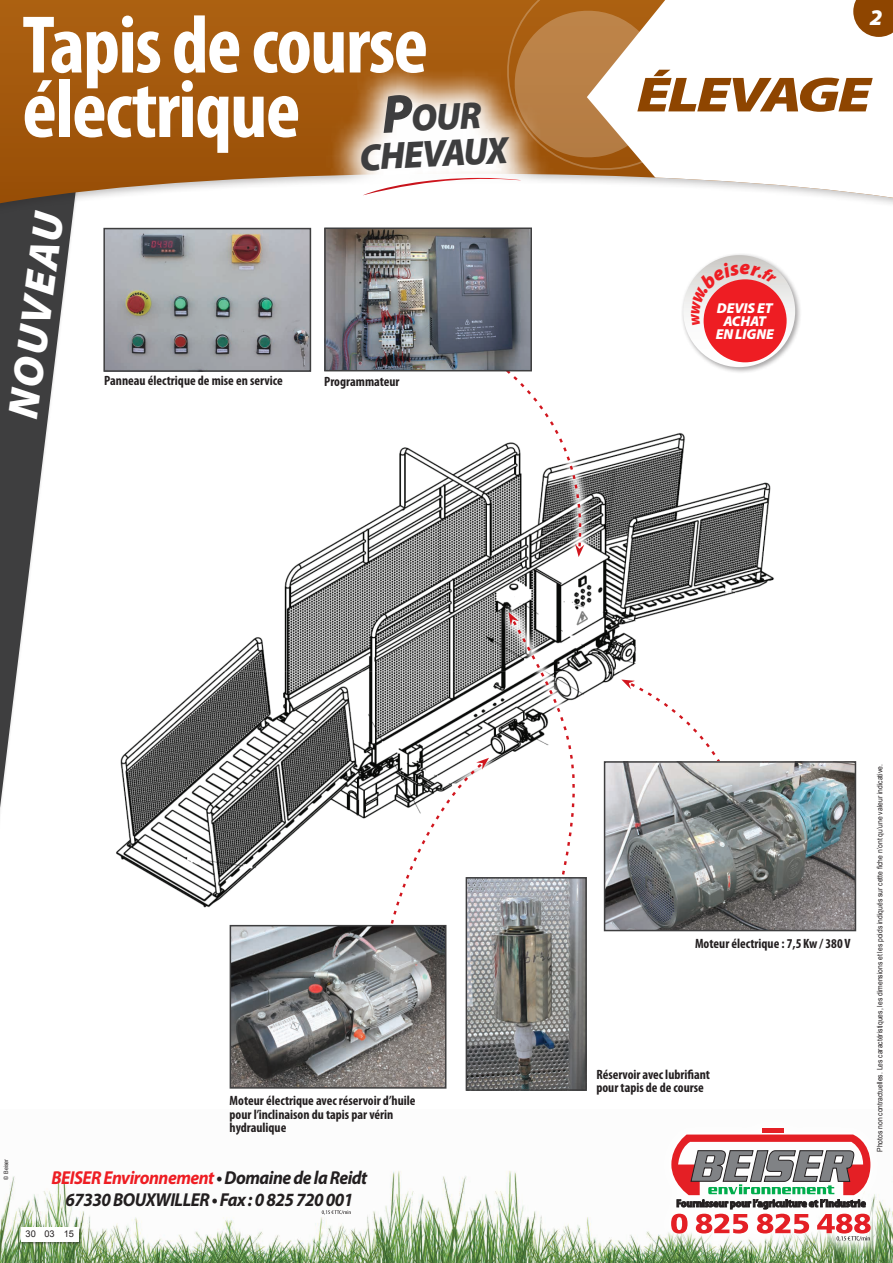
<style>
.page{position:relative;width:893px;height:1263px;background:#fff}
.page>*{position:absolute;margin:0;border:0;box-sizing:border-box;transform-origin:0 0}
.t1{font:700 condensed 82.5px/64.5px "Myriad Pro";letter-spacing:-.02em;color:#fff}
.t2{font:italic 900 49.65px "Myriad Pro";letter-spacing:-.04em;color:#8e4500;scale:1.25 1}
._04_txt_legende{font:italic 900 42.9px "Myriad Pro";color:#fff}
.t3{font:italic 900 38.1px "Myriad Pro";color:#3e3e3f;scale:.95 1}
._04_txt_legende-2{font:italic 900 22.5px "Myriad Pro";color:#fff}
.t4{font:italic 700 18.75px "Myriad Pro";letter-spacing:-.03em;color:#ee1d23;scale:.94 1}
.t5{font:italic 700 18.75px "Myriad Pro";letter-spacing:-.03em;color:#231f20;scale:.94 1}
._04_txt_legende-3{font:italic 900 14.4px/13.2px "Myriad Pro";letter-spacing:-.01em;color:#fff;text-align:center}
.t6{font:700 condensed 13.5px/13.5px "Myriad Pro";color:#231f20}
.t7{font:9.3px "Arial";color:#231f20}
.t8{font:7.5px "Arial";color:#231f20;scale:.9 1}
.t9{font:6px "Arial";color:#231f20;scale:.9 1}
.s1{font-size:54.45px}
.s2{color:#231f20}
</style>
<div class="page">
<img style="left:0;top:1170px;width:893px;height:93px">
<svg style="left:656px;top:1128px;width:230px;height:129px"></svg>
<hr style="left:762px;top:1129px;width:21px;height:4px;background:#e41f25">
<svg style="left:671px;top:1134px;width:200px;height:107px"></svg>
<div style="left:21px;top:1227px;width:61px;height:18px;background:#231f20;opacity:.5"></div>
<div style="left:21px;top:1227px;width:58px;height:15px;background:#fff"></div>
<svg style="left:322px;top:1210px;width:29px;height:5px"></svg>
<div style="left:681px;top:253px;width:121px;height:121px;background:#231f20;opacity:.4"></div>
<svg style="left:683px;top:255px;width:112px;height:112px"></svg>
<div style="left:704px;top:279px;width:83px;height:83px;background:#ee1d23;border-radius:50%"></div>
<svg style="left:0;top:283px;width:65px;height:525px"></svg>
<div style="left:0;top:0;width:893px;height:283px;background:#231f20;opacity:.3"></div>
<svg style="left:0;top:0;width:587px;height:203px;background:#a9651f"></svg>
<svg style="left:587px;top:0;width:306px;height:203px"></svg>
<svg style="left:853px;top:0;width:40px;height:37px"></svg>
<svg style="left:326px;top:60px;width:229px;height:170px"></svg>
<svg style="left:363px;top:0;width:350px;height:195px"></svg>
<img style="left:116px;top:433px;width:658px;height:475px">
<img style="left:106px;top:231px;width:202px;height:138px">
<div style="left:103px;top:228px;width:208px;height:144px;border:2px solid #3e3e3f"></div>
<svg style="left:420px;top:371px;width:225px;height:199px"></svg>
<svg style="left:475px;top:371px;width:112px;height:186px"></svg>
<svg style="left:637px;top:644px;width:137px;height:117px"></svg>
<svg style="left:357px;top:733px;width:109px;height:274px"></svg>
<svg style="left:439px;top:595px;width:198px;height:337px"></svg>
<svg style="left:509px;top:612px;width:83px;height:310px"></svg>
<img style="left:327px;top:230px;width:202px;height:138px">
<div style="left:324px;top:227px;width:208px;height:144px;border:2px solid #3e3e3f"></div>
<img style="left:607px;top:764px;width:246px;height:164px">
<div style="left:604px;top:761px;width:252px;height:170px;border:2px solid #3e3e3f"></div>
<img style="left:233px;top:928px;width:210px;height:158px">
<div style="left:230px;top:925px;width:216px;height:164px;border:2px solid #3e3e3f"></div>
<img style="left:469px;top:880px;width:115px;height:208px">
<div style="left:466px;top:877px;width:121px;height:214px;border:2px solid #3e3e3f"></div>
<svg style="left:691px;top:262px;width:86px;height:63px"></svg>
<p class="t1" style="left:22px;top:11px;width:407px">Tapis de course électrique</p>
<p class="t3" style="left:381px;top:99px;width:106px;rotate:-3deg"><span class="s1">P</span>our</p>
<p class="t3" style="left:358px;top:136px;width:158px;rotate:-3deg">chevaux</p>
<p class="_04_txt_legende" style="left:-2px;top:415px;width:208px;rotate:-82deg">NOUVEAU</p>
<p class="t6" style="left:104px;top:374px;width:180px">Panneau électrique de mise en service</p>
<p class="t6" style="left:324px;top:375px;width:77px">Programmateur</p>
<p class="_04_txt_legende-2" style="left:870px;top:4px;width:14px">2</p>
<p class="t2" style="left:637px;top:67px;width:189px">ÉLEVAGE</p>
<p class="_04_txt_legende-3" style="left:716px;top:302px;width:59px">DEVIS ET<br>ACHAT<br>EN LIGNE</p>
<p class="t6" style="left:230px;top:1093px;width:187px">Moteur électrique avec réservoir d’huile pour l’inclinaison du tapis par vérin hydraulique</p>
<p class="t9" style="left:2px;top:1179px;width:25px;rotate:-90deg">© Beiser</p>
<p class="t4" style="left:51px;top:1165px;width:338px">BEISER Environnement <span class="s2">• Domaine de la Reidt</span></p>
<p class="t5" style="left:65px;top:1188px;width:308px">67330 BOUXWILLER • Fax : 0 825 720 001</p>
<p class="t7" style="left:26px;top:1228px;width:12px">30</p>
<p class="t7" style="left:44px;top:1228px;width:12px">03</p>
<p class="t7" style="left:64px;top:1228px;width:12px">15</p>
<p class="t6" style="left:695px;top:936px;width:157px">Moteur électrique : 7,5 Kw / 380 V</p>
<p class="t6" style="left:596px;top:1067px;width:115px">Réservoir avec lubrifiant pour tapis de de course</p>
<p class="t8" style="left:875px;top:1152px;width:432px;rotate:-90deg">Photos non contractuelles. Les caractéristiques, les dimensions et les poids indiqués sur cette fiche n’ont qu’une valeur indicative.</p>
</div>
